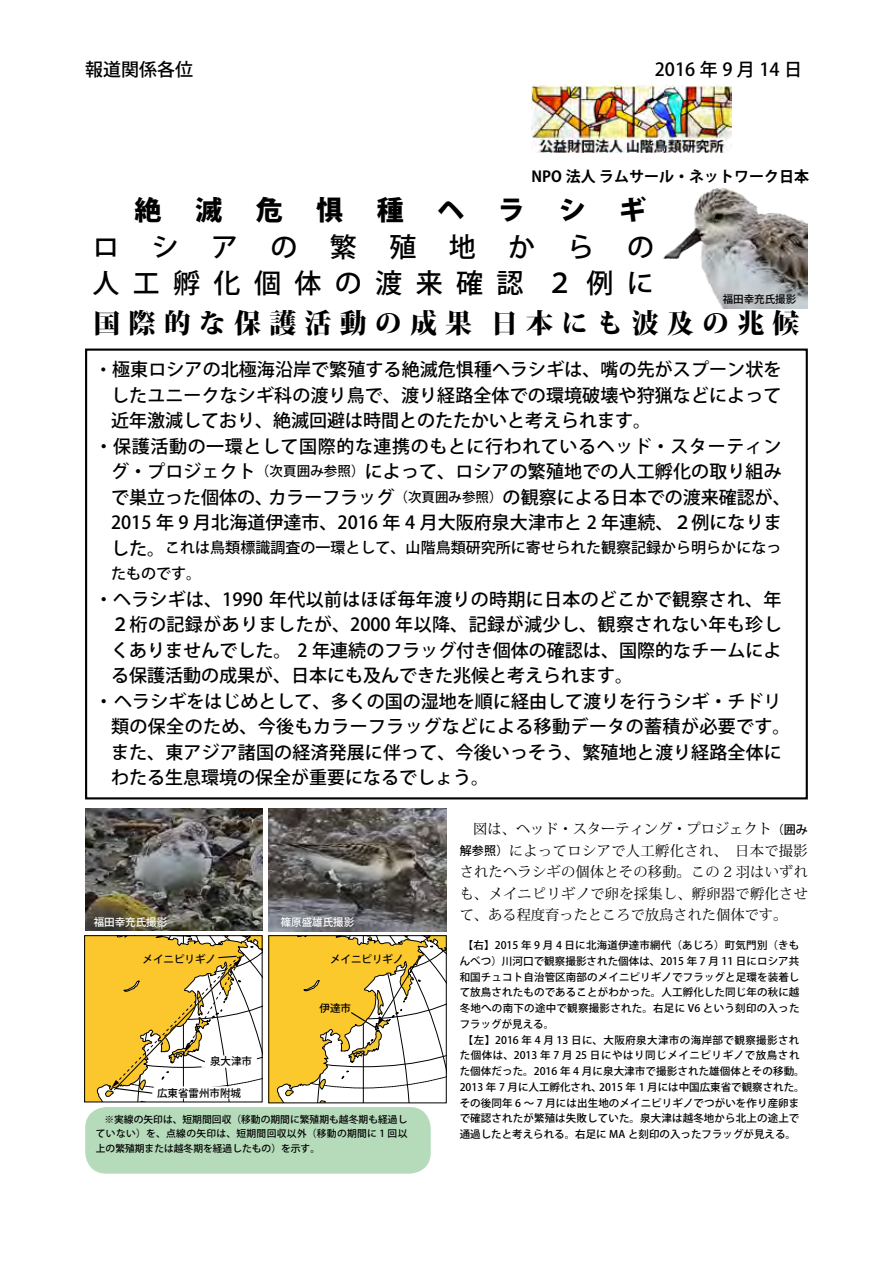
<style>
.page{position:relative;width:893px;height:1263px;background:#fff}
.page>*{position:absolute;margin:0;border:0;box-sizing:border-box;transform-origin:0 0}
.t1{font:500 27px/36px "Koz Go Pro";letter-spacing:1.2em;color:#000;text-align:right}
.t2{font:800 27px "Koz Min Pro";letter-spacing:.305em;color:#000}
.t3{font:800 27px "Koz Go Pro";letter-spacing:1.245em;color:#000}
.t4{font:500 18px/25.5px "Koz Go Pro";letter-spacing:.005em;color:#000}
.t5{font:500 18px "Koz Go Pro";letter-spacing:.025em;color:#000}
.t6{font:500 18px "Koz Go Pro";letter-spacing:.035em;color:#000}
.t7{font:500 15px "Koz Go Pro";color:#000}
.t8{font:700 15px "Koz Go Pro";color:#000}
.t9{font:14.25px/21.3px "Koz Min Pro";letter-spacing:.02em;color:#000}
.t10{font:500 13.5px "Koz Go Pro";letter-spacing:.005em;color:#000}
.t11{font:500 12px "Koz Go Pro";color:#000}
.t12{font:500 10.5px/15.8px "Koz Go Pro";letter-spacing:.01em;color:#000}
.t13{font:500 10.5px "Koz Go Pro";letter-spacing:.04em;color:#000}
.t14{font:500 10.5px "Koz Go Pro";letter-spacing:.055em;color:#000}
.t15{font:500 10.5px "Koz Go Pro";color:#fff}
.t16{font:500 9.75px/14.7px "Koz Go Pro";letter-spacing:.02em;color:#000;text-align:justify}
.t17{font:3.15px "Koz Go Pr 6 N";color:#000}
.s1{font-size:17.25px}
</style>
<div class="page">
<img style="left:663px;top:189px;width:145px;height:120px">
<div style="left:85px;top:349px;width:723px;height:450px;border:2px solid #000"></div>
<img style="left:268px;top:809px;width:178px;height:122px">
<img style="left:85px;top:808px;width:177px;height:123px">
<svg style="left:269px;top:936px;width:177px;height:167px"></svg>
<svg style="left:85px;top:936px;width:177px;height:166px"></svg>
<div style="left:85px;top:1107px;width:346px;height:67px;background:#b5dbba;border-radius:21px"></div>
<img style="left:531px;top:85px;width:200px;height:68px">
<p class="t4" style="left:85px;top:58px;width:109px">報道関係各位</p>
<p class="t4" style="left:655px;top:58px;width:149px">2016 年 9 月 14 日</p>
<p class="t8" style="left:531px;top:167px;width:279px">NPO 法人ラムサール・ネットワーク日本</p>
<h1 class="t3" style="left:135px;top:193px;width:513px">絶滅危惧種ヘラシギ</h1>
<h1 class="t1" style="left:92px;top:231px;width:563px">ロシアの繁殖地からのに</h1>
<h1 class="t1" style="left:173px;top:267px;width:28px">孵</h1>
<h1 class="t1" style="left:456px;top:267px;width:28px">確</h1>
<h1 class="t1" style="left:375px;top:267px;width:28px">渡</h1>
<h1 class="t1" style="left:416px;top:267px;width:28px">来</h1>
<h1 class="t1" style="left:214px;top:267px;width:28px">化</h1>
<h1 class="t1" style="left:254px;top:267px;width:28px">個</h1>
<h1 class="t1" style="left:294px;top:267px;width:28px">体</h1>
<h1 class="t1" style="left:586px;top:267px;width:28px">例</h1>
<h1 class="t1" style="left:92px;top:267px;width:28px">人</h1>
<h1 class="t1" style="left:497px;top:267px;width:28px">認</h1>
<h1 class="t1" style="left:546px;top:267px;width:28px">２</h1>
<h1 class="t1" style="left:335px;top:267px;width:28px">の</h1>
<h1 class="t1" style="left:133px;top:267px;width:28px">工</h1>
<p class="t12" style="left:723px;top:292px;width:75px">福田幸充氏撮影</p>
<h1 class="t2" style="left:93px;top:303px;width:380px">国際的な保護活動の成果</h1>
<h1 class="t2" style="left:491px;top:303px;width:310px">日本にも波及の兆候</h1>
<p class="t4" style="left:95px;top:358px;width:688px"><span class="s1">・</span>極東ロシアの北極海沿岸で繁殖する絶滅危惧種ヘラシギは、嘴の先がスプーン状を</p>
<p class="t4" style="left:111px;top:383px;width:672px">したユニークなシギ科の渡り鳥で、渡り経路全体での環境破壊や狩猟などによって</p>
<p class="t4" style="left:111px;top:409px;width:541px">近年激減しており、絶滅回避は時間とのたたかいと考えられます。</p>
<p class="t6" style="left:95px;top:434px;width:688px">・保護活動の一環として国際的な連携のもとに行われているヘッド・スターティン</p>
<p class="t4" style="left:365px;top:460px;width:418px">によって、ロシアの繁殖地での人工孵化の取り組み</p>
<p class="t4" style="left:111px;top:460px;width:146px">グ・プロジェクト</p>
<p class="t10" style="left:256px;top:463px;width:110px">（次頁囲み参照）</p>
<p class="t4" style="left:269px;top:485px;width:127px">カラーフラッグ</p>
<p class="t4" style="left:503px;top:485px;width:290px">の観察による日本での渡来確認が、</p>
<p class="t4" style="left:111px;top:485px;width:672px">で巣立った個体の、<br>2015 年 9 月北海道伊達市、2016 年 4 月大阪府泉大津市と 2 年連続、２例になりま</p>
<p class="t7" style="left:165px;top:538px;width:618px">これは鳥類標識調査の一環として、山階鳥類研究所に寄せられた観察記録から明らかになっ</p>
<p class="t10" style="left:395px;top:488px;width:109px">（次頁囲み参照）</p>
<p class="t4" style="left:111px;top:536px;width:56px">した。</p>
<p class="t7" style="left:111px;top:564px;width:91px">たものです。</p>
<p class="t4" style="left:95px;top:587px;width:688px">・ヘラシギは、1990 年代以前はほぼ毎年渡りの時期に日本のどこかで観察され、年</p>
<p class="t5" style="left:111px;top:613px;width:672px">２桁の記録がありましたが、2000 年以降、記録が減少し、観察されない年も珍し</p>
<p class="t4" style="left:111px;top:638px;width:672px">くありませんでした。 2 年連続のフラッグ付き個体の確認は、国際的なチームによ</p>
<p class="t4" style="left:111px;top:664px;width:524px">る保護活動の成果が、日本にも及んできた兆候と考えられます。</p>
<p class="t4" style="left:95px;top:689px;width:688px">・ヘラシギをはじめとして、多くの国の湿地を順に経由して渡りを行うシギ・チドリ</p>
<p class="t4" style="left:111px;top:715px;width:681px">類の保全のため、今後もカラーフラッグなどによる移動データの蓄積が必要です。</p>
<p class="t4" style="left:111px;top:740px;width:672px">また、東アジア諸国の経済発展に伴って、今後いっそう、繁殖地と渡り経路全体に</p>
<p class="t4" style="left:111px;top:766px;width:380px">わたる生息環境の保全が重要になるでしょう。</p>
<p class="t15" style="left:94px;top:915px;width:75px">福田幸充氏撮影</p>
<p class="t12" style="left:143px;top:952px;width:75px">メイニピリギノ</p>
<p class="t17" style="left:238px;top:955px;width:5px">●</p>
<p class="t15" style="left:281px;top:915px;width:75px">篠原盛雄氏撮影</p>
<p class="t12" style="left:330px;top:952px;width:75px">メイニピリギノ</p>
<p class="t12" style="left:320px;top:1001px;width:33px">伊達市</p>
<p class="t17" style="left:418px;top:955px;width:5px">●</p>
<p class="t12" style="left:210px;top:1054px;width:43px">泉大津市</p>
<p class="t12" style="left:157px;top:1085px;width:85px">広東省雷州市附城</p>
<p class="t16" style="left:96px;top:1112px;width:313px;text-indent:8px">※実線の矢印は、短期間回収（移動の期間に繁殖期も越冬期も経過していない）を、点線の矢印は、短期間回収以外（移動の期間に 1 回以上の繁殖期または越冬期を経過したもの）を示す。</p>
<p class="t9" style="left:509px;top:818px;width:300px;text-indent:-36px">図は、ヘッド・スターティング・プロジェクト<br>によってロシアで人工孵化され、　日本で撮影</p>
<p class="t11" style="left:772px;top:821px;width:37px">（囲み</p>
<p class="t11" style="left:460px;top:843px;width:50px">解参照）</p>
<p class="t9" style="left:460px;top:861px;width:350px;text-align:justify">されたヘラシギの個体とその移動。この 2 羽はいずれも、メイニピリギノで卵を採集し、孵卵器で孵化させて、ある程度育ったところで放鳥された個体です。</p>
<p class="t12" style="left:463px;top:938px;width:338px">【右】2015 年 9 月 4 日に北海道伊達市網代（あじろ）町気門別（きも</p>
<p class="t12" style="left:460px;top:953px;width:341px">んべつ）川河口で観察撮影された個体は、2015 年 7 月 11 日にロシア共</p>
<p class="t12" style="left:460px;top:969px;width:341px">和国チュコト自治管区南部のメイニピリギノでフラッグと足環を装着し</p>
<p class="t12" style="left:460px;top:985px;width:341px">て放鳥されたものであることがわかった。人工孵化した同じ年の秋に越</p>
<p class="t12" style="left:460px;top:1001px;width:341px">冬地への南下の途中で観察撮影された。右足に V6 という刻印の入った</p>
<p class="t12" style="left:460px;top:1016px;width:96px">フラッグが見える。</p>
<p class="t13" style="left:463px;top:1033px;width:338px">【左】2016 年 4 月 13 日に、大阪府泉大津市の海岸部で観察撮影され</p>
<p class="t14" style="left:460px;top:1049px;width:341px">た個体は、2013 年 7 月 25 日にやはり同じメイニピリギノで放鳥され</p>
<p class="t12" style="left:460px;top:1064px;width:346px">た個体だった。2016 年 4 月に泉大津市で撮影された雄個体とその移動。</p>
<p class="t12" style="left:599px;top:1079px;width:207px">2015 年 1 月には中国広東省で観察された。</p>
<p class="t12" style="left:460px;top:1079px;width:341px">2013 年 7 月に人工孵化され、<br>その後同年 6 〜 7 月には出生地のメイニピリギノでつがいを作り産卵まで確認されたが繁殖は失敗していた。泉大津は越冬地から北上の途上で通過したと考えられる。右足に MA と刻印の入ったフラッグが見える。</p>
</div>
